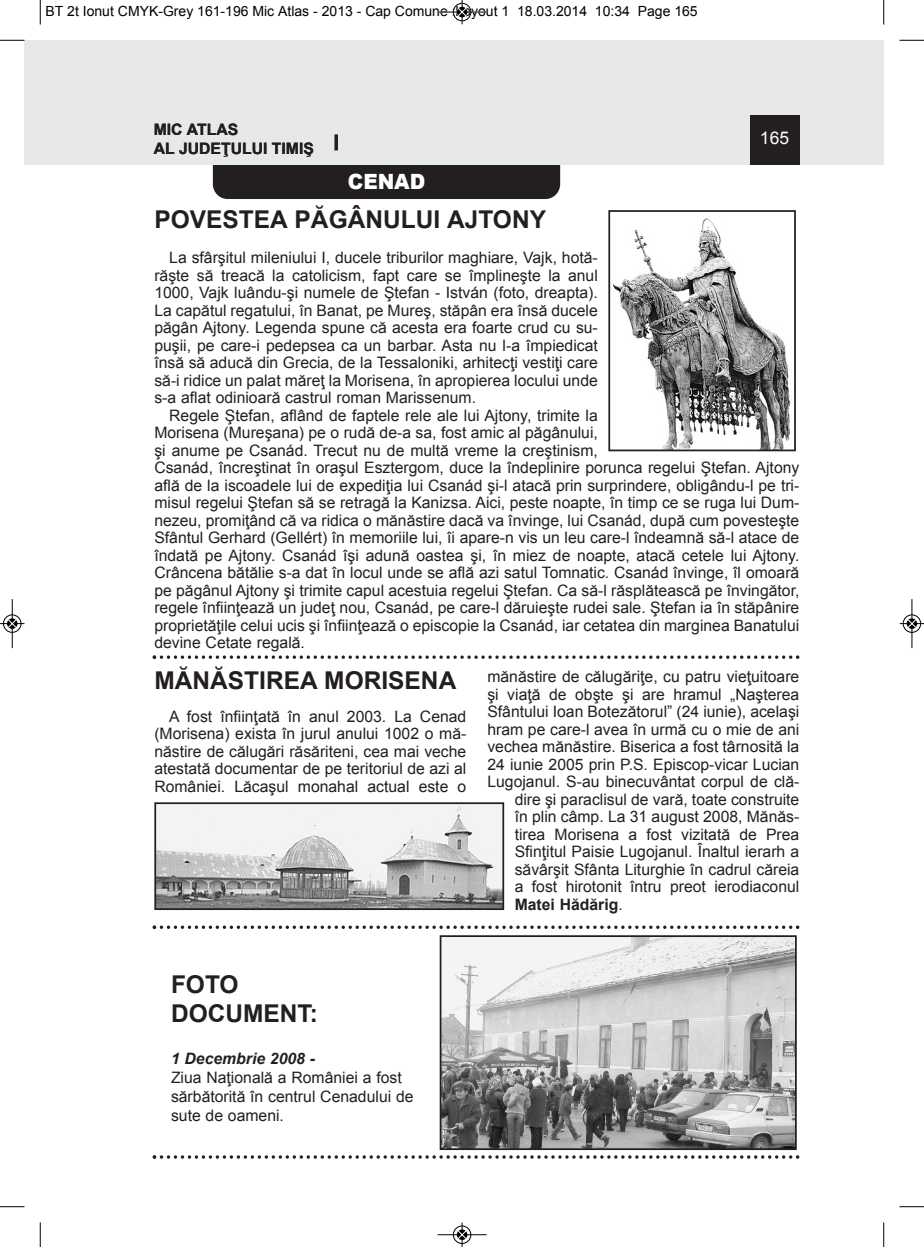
<style>
.page{position:relative;width:924px;height:1247px;background:#fff}
.page>*{position:absolute;margin:0;border:0;box-sizing:border-box;transform-origin:0 0}
.t1{font:700 24.5px/29.4px "Arial";color:#231f20}
.t2{font:900 21px "Arial";color:#fff;scale:.95 1}
.t3{font:17.5px "Arial";color:#fff}
.t4{font:15.75px/17.5px "Arial";color:#231f20;text-align:justify}
.t5{font:700 15.75px/18.9px "Arial";color:#231f20}
.t6{font:italic 700 15.75px "Arial";color:#231f20}
.t7{font:14px "Arial";color:#000}
.s1{font-weight:400}
</style>
<div class="page">
<div style="left:213px;top:136px;width:347px;height:63px;background:#231f20;border-radius:15px"></div>
<div style="left:40px;top:40px;width:844px;height:124px;background:#e7e8e9"></div>
<div style="left:750px;top:115px;width:49px;height:49px;background:#231f20"></div>
<div style="left:24px;top:40px;width:16px;height:124px;background:#e7e8e9"></div>
<svg style="left:334px;top:134px;width:4px;height:16px"></svg>
<img style="left:157px;top:805px;width:344px;height:101px">
<div style="left:154px;top:802px;width:350px;height:107px;border:2px solid #231f20"></div>
<img style="left:443px;top:938px;width:351px;height:208px">
<div style="left:440px;top:935px;width:357px;height:214px;border:2px solid #231f20"></div>
<svg style="left:153px;top:655px;width:646px;height:4px"></svg>
<svg style="left:153px;top:925px;width:646px;height:3px"></svg>
<svg style="left:153px;top:1155px;width:646px;height:3px"></svg>
<img style="left:613px;top:218px;width:178px;height:230px">
<div style="left:608px;top:210px;width:188px;height:241px;border:2px solid #231f20"></div>
<svg style="left:40px;top:0;width:1px;height:24px"></svg>
<svg style="left:0;top:40px;width:24px;height:1px"></svg>
<svg style="left:883px;top:0;width:1px;height:24px"></svg>
<svg style="left:899px;top:40px;width:25px;height:1px"></svg>
<svg style="left:40px;top:1222px;width:1px;height:24px"></svg>
<svg style="left:0;top:1206px;width:24px;height:1px"></svg>
<svg style="left:883px;top:1222px;width:1px;height:24px"></svg>
<svg style="left:899px;top:1206px;width:25px;height:1px"></svg>
<hr style="left:438px;top:12px;width:48px;height:1px;background:#000">
<div style="left:453px;top:3px;width:18px;height:18px;border:1px solid #000;border-radius:50%"></div>
<svg style="left:458px;top:0;width:8px;height:24px"></svg>
<hr style="left:438px;top:1234px;width:48px;height:1px;background:#000">
<div style="left:453px;top:1225px;width:18px;height:18px;border:1px solid #000;border-radius:50%"></div>
<svg style="left:458px;top:1222px;width:8px;height:24px"></svg>
<div style="left:3px;top:614px;width:19px;height:19px;border:1px solid #fff;border-radius:50%"></div>
<hr style="left:12px;top:599px;width:1px;height:49px;background:#000">
<div style="left:3px;top:614px;width:18px;height:18px;border:1px solid #000;border-radius:50%"></div>
<svg style="left:0;top:619px;width:24px;height:9px"></svg>
<div style="left:902px;top:614px;width:19px;height:19px;border:1px solid #fff;border-radius:50%"></div>
<hr style="left:911px;top:599px;width:1px;height:49px;background:#000">
<div style="left:903px;top:614px;width:18px;height:18px;border:1px solid #000;border-radius:50%"></div>
<svg style="left:900px;top:619px;width:24px;height:9px"></svg>
<p class="t7" style="left:46px;top:3px;width:654px">BT 2t Ionut CMYK-Grey 161-196 Mic Atlas - 2013 - Cap Comune :Layout 1 18.03.2014 10:34 Page 165</p>
<p class="t5" style="left:154px;top:120px;width:162px">MIC ATLAS<br>AL JUDEŢULUI TIMIŞ</p>
<h2 class="t2" style="left:348px;top:166px;width:83px">CENAD</h2>
<p class="t3" style="left:760px;top:128px;width:31px">165</p>
<h1 class="t1" style="left:154px;top:205px;width:393px">POVESTEA PĂGÂNULUI AJTONY</h1>
<p class="t4" style="left:154px;top:249px;width:445px;text-indent:15px">La sfârşitul mileniului I, ducele triburilor maghiare, Vajk, hotă&shy;răşte să treacă la catolicism, fapt care se împlineşte la anul 1000, Vajk luându-şi numele de Ştefan - István (foto, dreapta).<br>La capătul regatului, în Banat, pe Mureş, stăpân era însă ducele păgân Ajtony. Legenda spune că acesta era foarte crud cu su&shy;puşii, pe care-i pedepsea ca un barbar. Asta nu l-a împiedicat însă să aducă din Grecia, de la Tessaloniki, arhitecţi vestiţi care să-i ridice un palat măreţ la Morisena, în apropierea locului unde s-a aflat odinioară castrul roman Marissenum.</p>
<p class="t4" style="left:154px;top:406px;width:646px;text-align:left;text-indent:15px">Regele Ştefan, aflând de faptele rele ale lui Ajtony, trimite la<br>Morisena (Mureşana) pe o rudă de-a sa, fost amic al păgânului,<br>şi anume pe Csanád. Trecut nu de multă vreme la creştinism,<br>Csanád, încreştinat în oraşul Esztergom, duce la îndeplinire porunca regelui Ştefan. Ajtony află de la iscoadele lui de expediţia lui Csanád şi-l atacă prin surprindere, obligându-l pe tri&shy;misul regelui Ştefan să se retragă la Kanizsa. Aici, peste noapte, în timp ce se ruga lui Dum&shy;nezeu, promiţând că va ridica o mănăstire dacă va învinge, lui Csanád, după cum povesteşte Sfântul Gerhard (Gellért) în memoriile lui, îi apare-n vis un leu care-l îndeamnă să-l atace de îndată pe Ajtony. Csanád îşi adună oastea şi, în miez de noapte, atacă cetele lui Ajtony.<br>Crâncena bătălie s-a dat în locul unde se află azi satul Tomnatic. Csanád învinge, îl omoară pe păgânul Ajtony şi trimite capul acestuia regelui Ştefan. Ca să-l răsplătească pe învingător, regele înfiinţează un judeţ nou, Csanád, pe care-l dăruieşte rudei sale. Ştefan ia în stăpânire proprietăţile celui ucis şi înfiinţează o episcopie la Csanád, iar cetatea din marginea Banatului devine Cetate regală.</p>
<h1 class="t1" style="left:154px;top:665px;width:303px">MĂNĂSTIREA MORISENA</h1>
<p class="t4" style="left:154px;top:707px;width:313px;text-indent:15px">A fost înfiinţată în anul 2003. La Cenad (Morisena) exista în jurul anului 1002 o mă&shy;năstire de călugări răsăriteni, cea mai veche atestată documentar de pe teritoriul de azi al României. Lăcaşul monahal actual este o</p>
<p class="t4" style="left:487px;top:668px;width:313px">mănăstire de călugăriţe, cu patru vieţuitoare</p>
<p class="t4" style="left:487px;top:685px;width:313px">şi viaţă de obşte şi are hramul „Naşterea</p>
<p class="t4" style="left:487px;top:703px;width:313px">Sfântului Ioan Botezătorul” (24 iunie), acelaşi</p>
<p class="t4" style="left:487px;top:720px;width:313px">hram pe care-l avea în urmă cu o mie de ani</p>
<p class="t4" style="left:487px;top:738px;width:313px">vechea mănăstire. Biserica a fost târnosită la</p>
<p class="t4" style="left:487px;top:755px;width:313px">24 iunie 2005 prin P.S. Episcop-vicar Lucian</p>
<p class="t4" style="left:487px;top:773px;width:313px">Lugojanul. S-au binecuvântat corpul de clă-</p>
<p class="t4" style="left:515px;top:790px;width:286px">dire şi paraclisul de vară, toate construite</p>
<p class="t4" style="left:515px;top:808px;width:286px">în plin câmp. La 31 august 2008, Mănăs-</p>
<p class="t4" style="left:515px;top:825px;width:286px">tirea Morisena a fost vizitată de Prea</p>
<p class="t4" style="left:515px;top:843px;width:286px">Sfinţitul Paisie Lugojanul. Înaltul ierarh a</p>
<p class="t4" style="left:515px;top:860px;width:286px">săvârşit Sfânta Liturghie în cadrul căreia</p>
<p class="t4" style="left:515px;top:878px;width:286px">a fost hirotonit întru preot ierodiaconul</p>
<p class="t5" style="left:515px;top:894px;width:110px">Matei Hădărig<span class="s1">.</span></p>
<h1 class="t1" style="left:171px;top:969px;width:148px">FOTO<br>DOCUMENT:</h1>
<p class="t6" style="left:171px;top:1049px;width:146px">1 Decembrie 2008 -</p>
<p class="t4" style="left:171px;top:1068px;width:244px;line-height:18.9px;text-align:left">Ziua Naţională a României a fost sărbătorită în centrul Cenadului de sute de oameni.</p>
</div>
